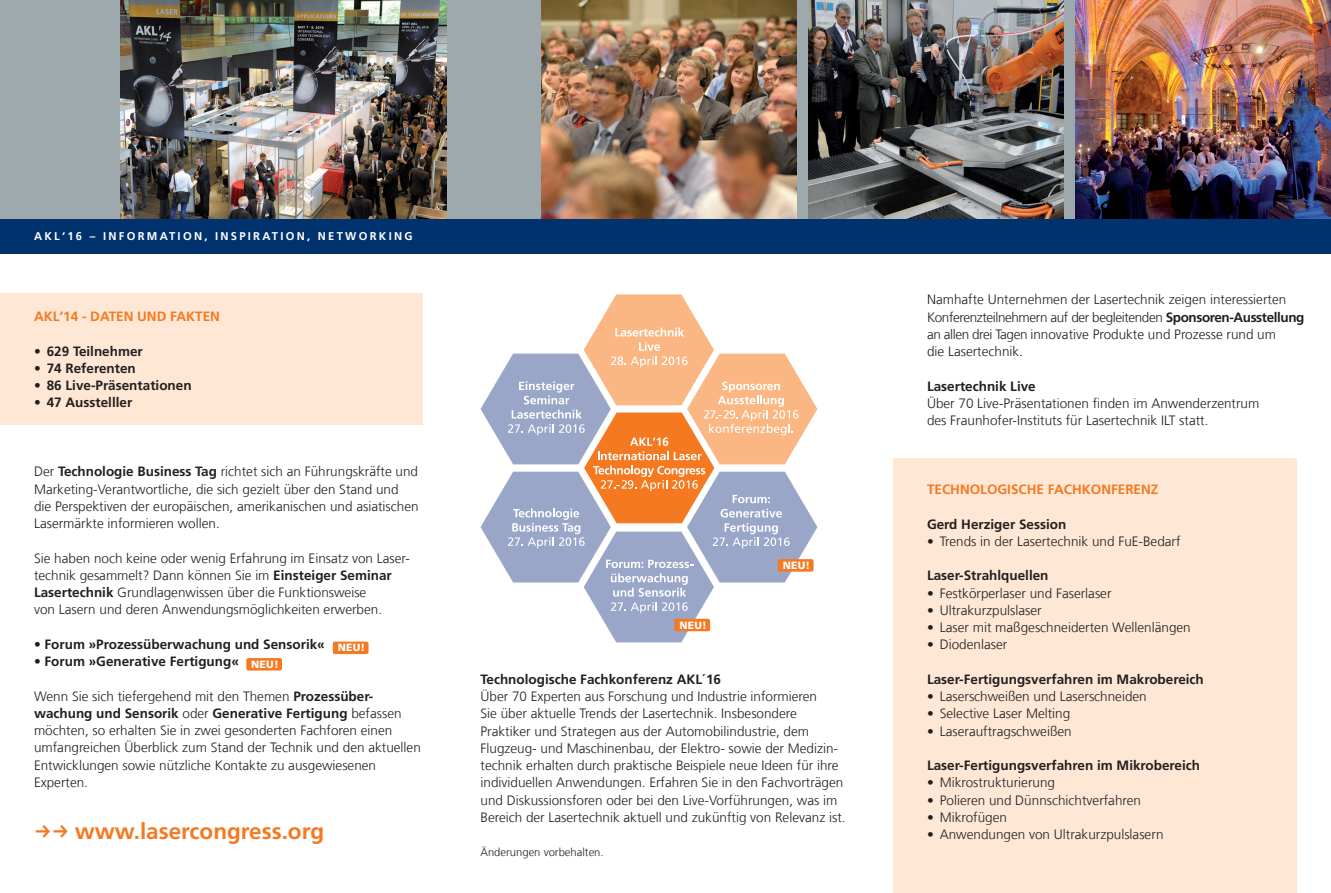
<style>
.page{position:relative;width:1331px;height:893px;background:#fff}
.page>*{position:absolute;margin:0;border:0;box-sizing:border-box;transform-origin:0 0}
.t1{font:700 22.5px "Frutiger LT Com";color:#f47921}
.t2{font:300 13.5px/17.2px "Frutiger LT Com";color:#231f20}
.t3{font:700 13.5px "Frutiger LT Com";color:#231f20}
.t4{font:700 13.5px "Frutiger LT Com";color:#f47921}
.t5{font:700 11.25px "Frutiger LT Com";letter-spacing:.2em;color:#fff}
.t6{font:300 11.25px "Frutiger LT Com";color:#231f20}
.t7{font:900 10.5px "Frutiger LT Com";color:#fff}
.s1{font-weight:700}
</style>
<div class="page">
<div style="left:0;top:0;width:1331px;height:231px;background:#9da9ad"></div>
<img style="left:121px;top:0;width:325px;height:219px">
<div style="left:0;top:294px;width:422px;height:131px;background:#fee7d4"></div>
<div style="left:0;top:219px;width:1331px;height:34px;background:#00326d"></div>
<img style="left:541px;top:0;width:255px;height:219px">
<img style="left:809px;top:0;width:255px;height:219px">
<img style="left:1076px;top:0;width:255px;height:219px">
<svg style="left:480px;top:294px;width:338px;height:349px"></svg>
<div style="left:893px;top:458px;width:404px;height:435px;background:#fee7d4"></div>
<div style="left:333px;top:642px;width:36px;height:12px;background:#f47921;border-radius:2px"></div>
<div style="left:246px;top:658px;width:36px;height:12px;background:#f47921;border-radius:2px"></div>
<div style="left:674px;top:619px;width:36px;height:12px;background:#f47921;border-radius:2px"></div>
<div style="left:778px;top:559px;width:35px;height:13px;background:#f47921;border-radius:2px"></div>
<p class="t5" style="left:34px;top:230px;width:123px">AKL ‘16 – I nformat</p>
<p class="t5" style="left:178px;top:230px;width:236px">ion, I nspirat ion, N et working</p>
<p class="t4" style="left:34px;top:308px;width:66px">AKL‘14 - Dat</p>
<p class="t4" style="left:116px;top:308px;width:105px">en und Fakten</p>
<p class="t3" style="left:34px;top:343px;width:110px">• 629 Teilnehmer</p>
<p class="t3" style="left:34px;top:360px;width:103px">• 74 Referenten</p>
<p class="t3" style="left:34px;top:377px;width:159px">• 86 Live-Präsentationen</p>
<p class="t3" style="left:34px;top:395px;width:100px">• 47 Ausstelller</p>
<p class="t2" style="left:34px;top:463px;width:386px">Der <span class="s1">Technologie Business Tag</span> richtet sich an Führungskräfte und Marketing-Verantwortliche, die sich gezielt über den Stand und die Perspektiven der europäischen, amerikanischen und asiatischen Lasermärkte informieren wollen.</p>
<p class="t2" style="left:34px;top:549px;width:377px">Sie haben noch keine oder wenig Erfahrung im Einsatz von Laser&shy;technik gesammelt? Dann können Sie im <span class="s1">Einsteiger Seminar Lasertechnik</span> Grundlagenwissen über die Funktionsweise<br>von Lasern und deren Anwendungsmöglichkeiten erwerben.</p>
<p class="t3" style="left:34px;top:636px;width:292px">• Forum »Prozessüberwachung und Sensorik«</p>
<p class="t3" style="left:34px;top:653px;width:206px">• Forum »Generative Fertigung«</p>
<p class="t2" style="left:34px;top:687px;width:388px">Wenn Sie sich tiefergehend mit den Themen <span class="s1">Prozessüber&shy;wachung und Sensorik</span> oder <span class="s1">Generative Fertigung</span> befassen möchten, so erhalten Sie in zwei gesonderten Fachforen einen umfangreichen Überblick zum Stand der Technik und den aktuellen Entwicklungen sowie nützliche Kontakte zu ausgewiesenen Experten.</p>
<h1 class="t1" style="left:75px;top:818px;width:251px">www.lasercongress.org</h1>
<p class="t7" style="left:338px;top:641px;width:29px">NEU!</p>
<p class="t7" style="left:251px;top:658px;width:29px">NEU!</p>
<p class="t7" style="left:679px;top:619px;width:29px">NEU!</p>
<p class="t7" style="left:783px;top:559px;width:29px">NEU!</p>
<p class="t3" style="left:480px;top:671px;width:242px">Technologische Fachkonferenz AKL´16</p>
<p class="t2" style="left:480px;top:688px;width:367px">Über 70 Experten aus Forschung und Industrie informieren<br>Sie über aktuelle Trends der Lasertechnik. Insbesondere Praktiker und Strategen aus der Automobilindustrie, dem Flugzeug- und Maschinenbau, der Elektro- sowie der Medizin&shy;technik erhalten durch praktische Beispiele neue Ideen für ihre individuellen Anwendungen. Erfahren Sie in den Fachvorträgen und Diskussionsforen oder bei den Live-Vorführungen, was im Bereich der Lasertechnik aktuell und zukünftig von Relevanz ist.</p>
<p class="t6" style="left:480px;top:846px;width:125px">Änderungen vorbehalten.</p>
<p class="t2" style="left:927px;top:291px;width:379px">Namhafte Unternehmen der Lasertechnik zeigen interessierten Konferenzteilnehmern auf der begleitenden <span class="s1">Sponsoren-Ausstellung </span>an allen drei Tagen innovative Produkte und Prozesse rund um<br>die Lasertechnik.</p>
<p class="t3" style="left:927px;top:378px;width:110px">Lasertechnik Live</p>
<p class="t2" style="left:927px;top:395px;width:334px">Über 70 Live-Präsentationen finden im Anwenderzentrum des Fraunhofer-Instituts für Lasertechnik ILT statt.</p>
<p class="t4" style="left:927px;top:481px;width:43px">TECHNOLOGISC</p>
<p class="t4" style="left:1027px;top:481px;width:65px">HE FACHKONFEREN</p>
<p class="t4" style="left:1151px;top:481px;width:9px">Z</p>
<p class="t3" style="left:927px;top:516px;width:141px">Gerd Herziger Session</p>
<p class="t2" style="left:927px;top:533px;width:255px">• Trends in der Lasertechnik und FuE-Bedarf</p>
<p class="t3" style="left:927px;top:568px;width:123px">Laser-Strahlquellen</p>
<p class="t2" style="left:927px;top:584px;width:186px">• Festkörperlaser und Faserlaser</p>
<p class="t2" style="left:927px;top:602px;width:116px">• Ultrakurzpulslaser</p>
<p class="t2" style="left:927px;top:619px;width:265px">• Laser mit maßgeschneiderten Wellenlängen</p>
<p class="t2" style="left:927px;top:636px;width:82px">• Diodenlaser</p>
<p class="t3" style="left:927px;top:671px;width:278px">Laser-Fertigungsverfahren im Makrobereich</p>
<p class="t2" style="left:927px;top:688px;width:221px">• Laserschweißen und Laserschneiden</p>
<p class="t2" style="left:927px;top:705px;width:145px">• Selective Laser Melting</p>
<p class="t2" style="left:927px;top:722px;width:146px">• Laserauftragschweißen</p>
<p class="t3" style="left:927px;top:757px;width:275px">Laser-Fertigungsverfahren im Mikrobereich</p>
<p class="t2" style="left:927px;top:774px;width:130px">• Mikrostrukturierung</p>
<p class="t2" style="left:927px;top:791px;width:216px">• Polieren und Dünnschichtverfahren</p>
<p class="t2" style="left:927px;top:809px;width:82px">• Mikrofügen</p>
<p class="t2" style="left:927px;top:826px;width:238px">• Anwendungen von Ultrakurzpulslasern</p>
</div>
